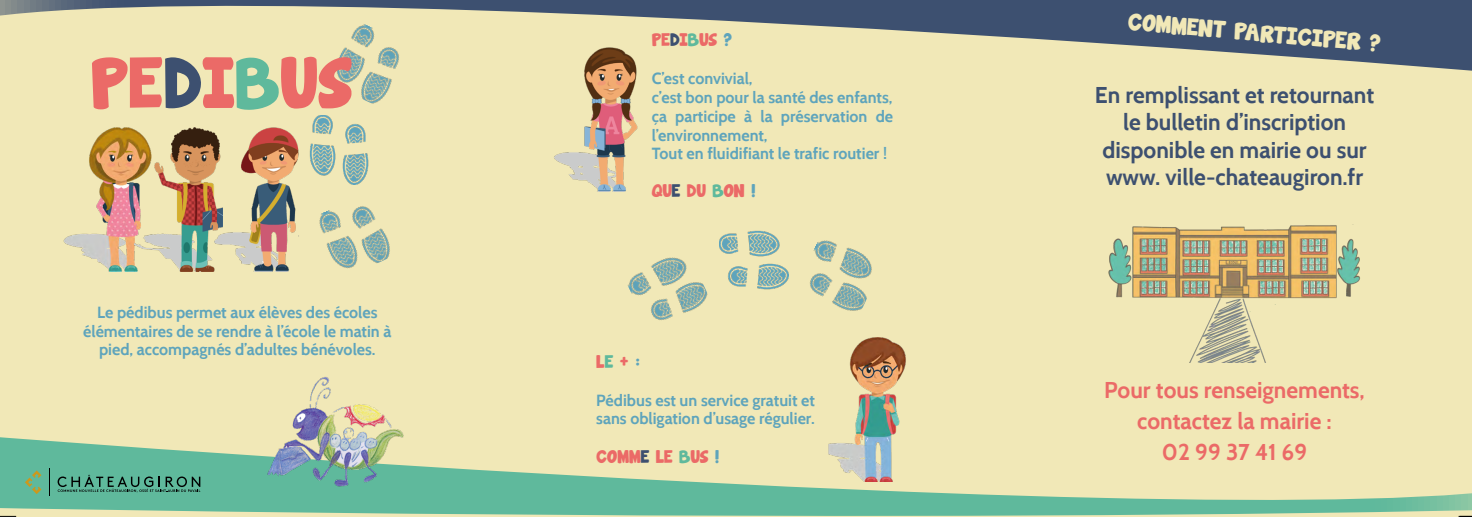
<style>
.page{position:relative;width:1472px;height:517px;background:#fff}
.page>*{position:absolute;margin:0;border:0;box-sizing:border-box;transform-origin:0 0}
.t1{font:64.23px "Janda Manatee Solid";color:#eb6a67}
.t2{font:700 22.75px/27.3px "Cabin";color:#3d5070;text-align:center}
.t3{font:700 22.75px/30.8px "Cabin";color:#eb6a67;text-align:center}
.t4{font:21.35px "Janda Manatee Solid";color:#f1e8b7}
.t5{font:700 16.1px/18.7px "Cabin";color:#5ea4bc}
.t6{font:16.1px "Janda Manatee Solid";color:#eb6a67}
.s1{color:#3d5070}
.s2{color:#5fb99c}
.s3{color:#5ea4bc}
</style>
<div class="page">
<div style="left:0;top:0;width:1472px;height:506px;background:#f1e8b7"></div>
<svg style="left:0;top:0;width:1472px;height:71px"></svg>
<svg style="left:0;top:437px;width:1472px;height:69px"></svg>
<img style="left:319px;top:206px;width:71px;height:63px">
<img style="left:309px;top:115px;width:60px;height:69px">
<img style="left:323px;top:18px;width:91px;height:86px">
<img style="left:265px;top:377px;width:143px;height:111px">
<img style="left:64px;top:127px;width:71px;height:144px">
<img style="left:135px;top:127px;width:78px;height:144px">
<img style="left:213px;top:127px;width:86px;height:144px">
<img style="left:551px;top:47px;width:88px;height:145px">
<img style="left:810px;top:240px;width:62px;height:71px">
<img style="left:719px;top:230px;width:69px;height:60px">
<img style="left:627px;top:257px;width:81px;height:63px">
<img style="left:824px;top:337px;width:87px;height:144px">
<img style="left:1108px;top:224px;width:252px;height:139px">
<svg style="left:49px;top:468px;width:1px;height:28px"></svg>
<svg style="left:25px;top:470px;width:16px;height:24px"></svg>
<svg style="left:58px;top:474px;width:142px;height:18px;background:#4a917a"></svg>
<svg style="left:0;top:506px;width:1472px;height:11px;background:#8cc7a4"></svg>
<h1 class="t1" style="left:90px;top:38px;width:264px">PE<span class="s1">D</span>I<span class="s2">B</span>US</h1>
<p class="t5" style="left:83px;top:303px;width:310px;text-align:center">Le pédibus permet aux élèves des écoles élémentaires de se rendre à l’école le matin à pied, accompagnés d’adultes bénévoles.</p>
<p class="t6" style="left:652px;top:28px;width:82px">PE<span class="s1">D</span>I<span class="s2">B</span>US <span class="s3">?</span></p>
<p class="t5" style="left:652px;top:69px;width:243px">C’est convivial,<br>c’est bon pour la santé des enfants, ça participe à la préservation de l’environnement,<br>Tout en fluidifiant le trafic routier !</p>
<p class="t6" style="left:652px;top:180px;width:105px">QU<span class="s1">E</span> DU <span class="s2">B</span>ON <span class="s3">!</span></p>
<p class="t6" style="left:596px;top:350px;width:45px">L<span class="s2">E</span> + <span class="s3">:</span></p>
<p class="t5" style="left:596px;top:390px;width:220px">Pédibus est un service gratuit et sans obligation d’usage régulier.</p>
<p class="t6" style="left:596px;top:445px;width:124px">COMM<span class="s1">E</span> LE <span class="s2">B</span>US <span class="s3">!</span></p>
<h3 class="t4" style="left:1129px;top:7px;width:255px;rotate:5deg">COMMENT PARTICIPER ?</h3>
<h2 class="t2" style="left:1095px;top:81px;width:281px">En remplissant et retournant le bulletin d’inscription disponible en mairie ou sur www. ville-chateaugiron.fr</h2>
<h2 class="t3" style="left:1104px;top:374px;width:262px">Pour tous renseignements, contactez la mairie :<br>02 99 37 41 69</h2>
</div>
